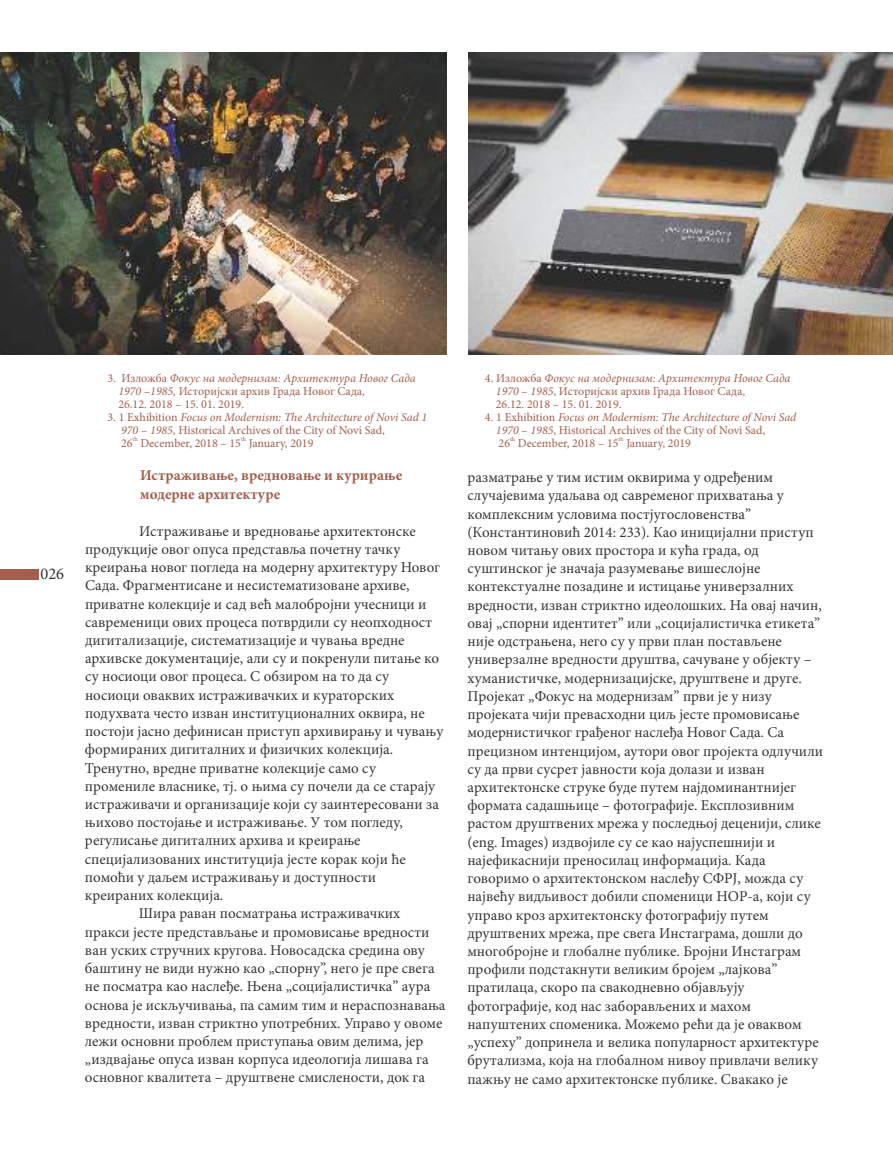
<style>
.page{position:relative;width:893px;height:1149px;background:#fff}
.page>*{position:absolute;margin:0;border:0;box-sizing:border-box;transform-origin:0 0}
.t1{font:16.5px "Minion Pro";color:#373435}
.t2{font:15px/18.1px "Minion Pro";color:#373435}
.t3{font:700 15px/18.8px "Minion Pro";color:#a45e4d}
.t4{font:12px/13px "Minion Pro";color:#a45e4d}
.t5{font:6px "Minion Pro";color:#a45e4d}
.s1{font-style:italic}
</style>
<div class="page">
<img style="left:0;top:53px;width:446px;height:301px">
<img style="left:468px;top:53px;width:425px;height:301px">
<div style="left:0;top:568px;width:38px;height:11px;background:#a45e4d"></div>
<p class="t1" style="left:40px;top:567px;width:25px">026</p>
<p class="t4" style="left:118px;top:373px;width:299px;text-indent:-11px">3. Изложба <span class="s1">Фокус на модернизам: Архитектура Новог Сада<br>1970</span> –<span class="s1">1985,</span> Историјски архив Града Новог Сада,<br>26.12. 2018 – 15. 01. 2019.</p>
<p class="t4" style="left:121px;top:412px;width:308px;text-indent:-14px">3. 1 Exhibition <span class="s1">Focus on Modernism: The Architecture of Novi Sad 1<br>970</span> – <span class="s1">1985</span>, Historical Archives of the City of Novi Sad,</p>
<p class="t5" style="left:133px;top:437px;width:7px">th</p>
<p class="t5" style="left:241px;top:437px;width:7px">th</p>
<p class="t4" style="left:121px;top:438px;width:194px">26 December, 2018 – 15 January, 2019</p>
<p class="t3" style="left:140px;top:467px;width:264px">Истраживање, вредновање и курирање модерне архитектуре</p>
<p class="t2" style="left:139px;top:523px;width:278px">Истраживање и вредновање архитектонске</p>
<p class="t2" style="left:85px;top:541px;width:317px">продукције овог опуса представља почетну тачку</p>
<p class="t2" style="left:85px;top:559px;width:356px">креирања новог погледа на модерну архитектуру Новог</p>
<p class="t2" style="left:85px;top:577px;width:326px">Сада. Фрагментисане и несистематизоване архиве,</p>
<p class="t2" style="left:85px;top:596px;width:343px">приватне колекције и сад већ малобројни учесници и</p>
<p class="t2" style="left:85px;top:614px;width:349px">савременици ових процеса потврдили су неопходност</p>
<p class="t2" style="left:85px;top:632px;width:321px">дигитализације, систематизације и чувања вредне</p>
<p class="t2" style="left:85px;top:650px;width:356px">архивске документације, али су и покренули питање ко</p>
<p class="t2" style="left:85px;top:668px;width:306px">су носиоци овог процеса. С обзиром на то да су</p>
<p class="t2" style="left:85px;top:687px;width:311px">носиоци оваквих истраживачких и кураторских</p>
<p class="t2" style="left:85px;top:705px;width:341px">подухвата често изван институционалних оквира, не</p>
<p class="t2" style="left:85px;top:723px;width:360px">постоји јасно дефинисан приступ архивирању и чувању</p>
<p class="t2" style="left:85px;top:741px;width:310px">формираних дигиталних и физичких колекција.</p>
<p class="t2" style="left:85px;top:759px;width:292px">Тренутно, вредне приватне колекције само су</p>
<p class="t2" style="left:85px;top:778px;width:352px">промениле власнике, тј. о њима су почели да се старају</p>
<p class="t2" style="left:85px;top:796px;width:356px">истраживачи и организације који су заинтересовани за</p>
<p class="t2" style="left:85px;top:814px;width:319px">њихово постојање и истраживање. У том погледу,</p>
<p class="t2" style="left:85px;top:832px;width:277px">регулисање дигиталних архива и креирање</p>
<p class="t2" style="left:85px;top:851px;width:322px">специјализованих институција јесте корак који ће</p>
<p class="t2" style="left:85px;top:869px;width:293px">помоћи у даљем истраживању и доступности</p>
<p class="t2" style="left:85px;top:887px;width:140px">креираних колекција.</p>
<p class="t2" style="left:139px;top:905px;width:263px">Шира раван посматрања истраживачких</p>
<p class="t2" style="left:85px;top:923px;width:346px">пракси јесте представљање и промовисање вредности</p>
<p class="t2" style="left:85px;top:942px;width:341px">ван уских стручних кругова. Новосадска средина ову</p>
<p class="t2" style="left:85px;top:960px;width:351px">баштину не види нужно као „спорну”, него је пре свега</p>
<p class="t2" style="left:85px;top:978px;width:347px">не посматра као наслеђе. Њена „социјалистичка” аура</p>
<p class="t2" style="left:85px;top:996px;width:362px">основа је искључивања, па самим тим и нераспознавања</p>
<p class="t2" style="left:85px;top:1014px;width:359px">вредности, изван стриктно употребних. Управо у овоме</p>
<p class="t2" style="left:85px;top:1033px;width:340px">лежи основни проблем приступања овим делима, јер</p>
<p class="t2" style="left:85px;top:1051px;width:345px">„издвајање опуса изван корпуса идеологија лишава га</p>
<p class="t2" style="left:85px;top:1069px;width:342px">основног квалитета – друштвене смислености, док га</p>
<p class="t4" style="left:496px;top:373px;width:296px;text-indent:-11px">4. Изложба <span class="s1">Фокус на модернизам: Архитектура Новог Сада<br>1970</span> – <span class="s1">1985</span>, Историјски архив Града Новог Сада,<br>26.12. 2018 – 15. 01. 2019.</p>
<p class="t4" style="left:496px;top:412px;width:302px;text-indent:-11px">4. 1 Exhibition <span class="s1">Focus on Modernism: The Architecture of Novi Sad<br>1970</span> – <span class="s1">1985</span>, Historical Archives of the City of Novi Sad,</p>
<p class="t5" style="left:510px;top:437px;width:7px">th</p>
<p class="t5" style="left:618px;top:437px;width:7px">th</p>
<p class="t4" style="left:499px;top:438px;width:194px">26 December, 2018 – 15 January, 2019</p>
<p class="t2" style="left:467px;top:469px;width:357px">разматрање у тим истим оквирима у одређеним случајевима удаљава од савременог прихватања у комплексним условима постјугословенства” (Константиновић 2014: 233). Као иницијални приступ новом читању ових простора и кућа града, од суштинског је значаја разумевање вишеслојне контекстуалне позадине и истицање универзалних вредности, изван стриктно идеолошких. На овај начин, овај „спорни идентитет” или „социјалистичка етикета” није одстрањена, него су у први план постављене универзалне вредности друштва, сачуване у објекту – хуманистичке, модернизацијске, друштвене и друге.<br>Пројекат „Фокус на модернизам” први је у низу пројеката чији превасходни циљ јесте промовисање модернистичког грађеног наслеђа Новог Сада. Са прецизном интенцијом, аутори овог пројекта одлучили су да први сусрет јавности која долази и изван архитектонске струке буде путем најдоминантнијег формата садашњице – фотографије. Експлозивним растом друштвених мрежа у последњој деценији, слике (eng. Images) издвојиле су се као најуспешнији и најефикаснији преносилац информација. Када говоримо о архитектонском наслеђу СФРЈ, можда су највећу видљивост добили споменици НОР-а, који су управо кроз архитектонску фотографију путем друштвених мрежа, пре свега Инстаграма, дошли до многобројне и глобалне публике. Бројни Инстаграм профили подстакнути великим бројем „лајкова” пратилаца, скоро па свакодневно објављују фотографије, код нас заборављених и махом напуштених споменика. Можемо рећи да је оваквом „успеху” допринела и велика популарност архитектуре брутализма, која на глобалном нивоу привлачи велику пажњу не само архитектонске публике. Свакако је</p>
</div>
